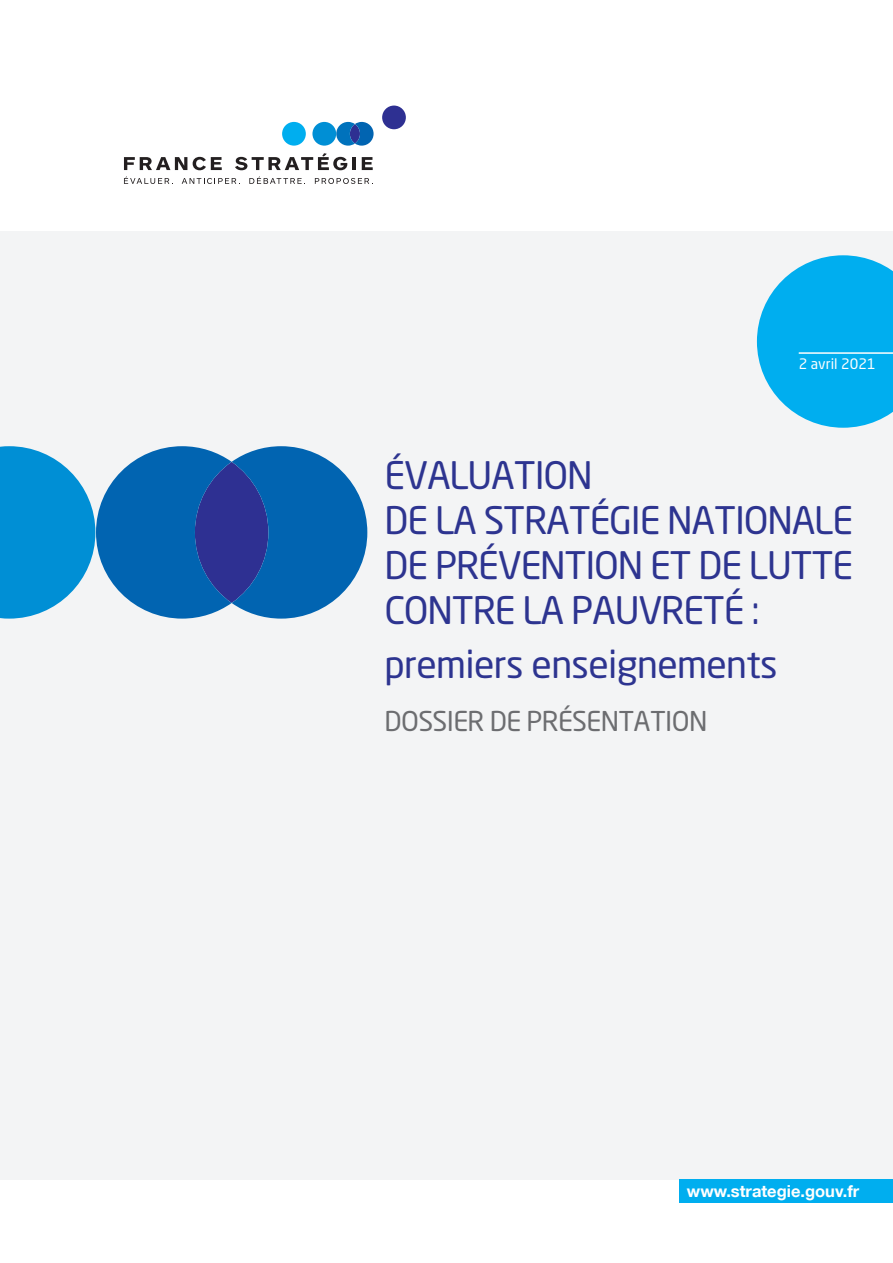
<style>
.page{position:relative;width:893px;height:1263px;background:#fff}
.page>*{position:absolute;margin:0;border:0;box-sizing:border-box;transform-origin:0 0}
.t1{font:37.5px/45px "Neo Sans Pro";letter-spacing:-.03em;color:#2d3490}
.t2{font:27px "Neo Sans Pro";letter-spacing:-.025em;color:#6c6d70}
.t3{font:700 16.5px "Helvetica Neue LT";color:#fff}
.t4{font:14.25px "Neo Sans Pro";color:#fff}
</style>
<div class="page">
<div style="left:0;top:231px;width:893px;height:948px;background:#f3f4f5"></div>
<svg style="left:757px;top:255px;width:136px;height:173px"></svg>
<div style="left:680px;top:1179px;width:213px;height:23px;background:#00aeef"></div>
<svg style="left:336px;top:122px;width:38px;height:24px"></svg>
<div style="left:312px;top:122px;width:24px;height:24px;background:#008fd5;border-radius:50%"></div>
<div style="left:282px;top:122px;width:24px;height:24px;background:#00aeef;border-radius:50%"></div>
<div style="left:382px;top:106px;width:24px;height:23px;background:#2e3092;border-radius:50%"></div>
<svg style="left:124px;top:157px;width:63px;height:13px"></svg>
<svg style="left:193px;top:157px;width:29px;height:13px"></svg>
<svg style="left:235px;top:153px;width:112px;height:17px"></svg>
<hr style="left:352px;top:157px;width:4px;height:13px;background:#231f20">
<svg style="left:362px;top:157px;width:11px;height:13px"></svg>
<svg style="left:124px;top:176px;width:49px;height:8px"></svg>
<svg style="left:182px;top:178px;width:58px;height:6px"></svg>
<svg style="left:249px;top:176px;width:56px;height:8px"></svg>
<svg style="left:315px;top:178px;width:58px;height:6px"></svg>
<svg style="left:0;top:446px;width:367px;height:173px"></svg>
<hr style="left:799px;top:353px;width:94px;height:1px;background:#fff">
<p class="t4" style="left:799px;top:355px;width:78px">2 avril 2021</p>
<p class="t1" style="left:385px;top:452px;width:470px">ÉVALUATION<br>DE LA STRATÉGIE NATIONALE<br>DE PRÉVENTION ET DE LUTTE<br>CONTRE LA PAUVRETÉ :</p>
<p class="t1" style="left:385px;top:641px;width:395px">premiers enseignements</p>
<p class="t2" style="left:385px;top:704px;width:324px">DOSSIER DE PRÉSENTATION</p>
<p class="t3" style="left:687px;top:1181px;width:174px">www.strategie.gouv.fr</p>
</div>
